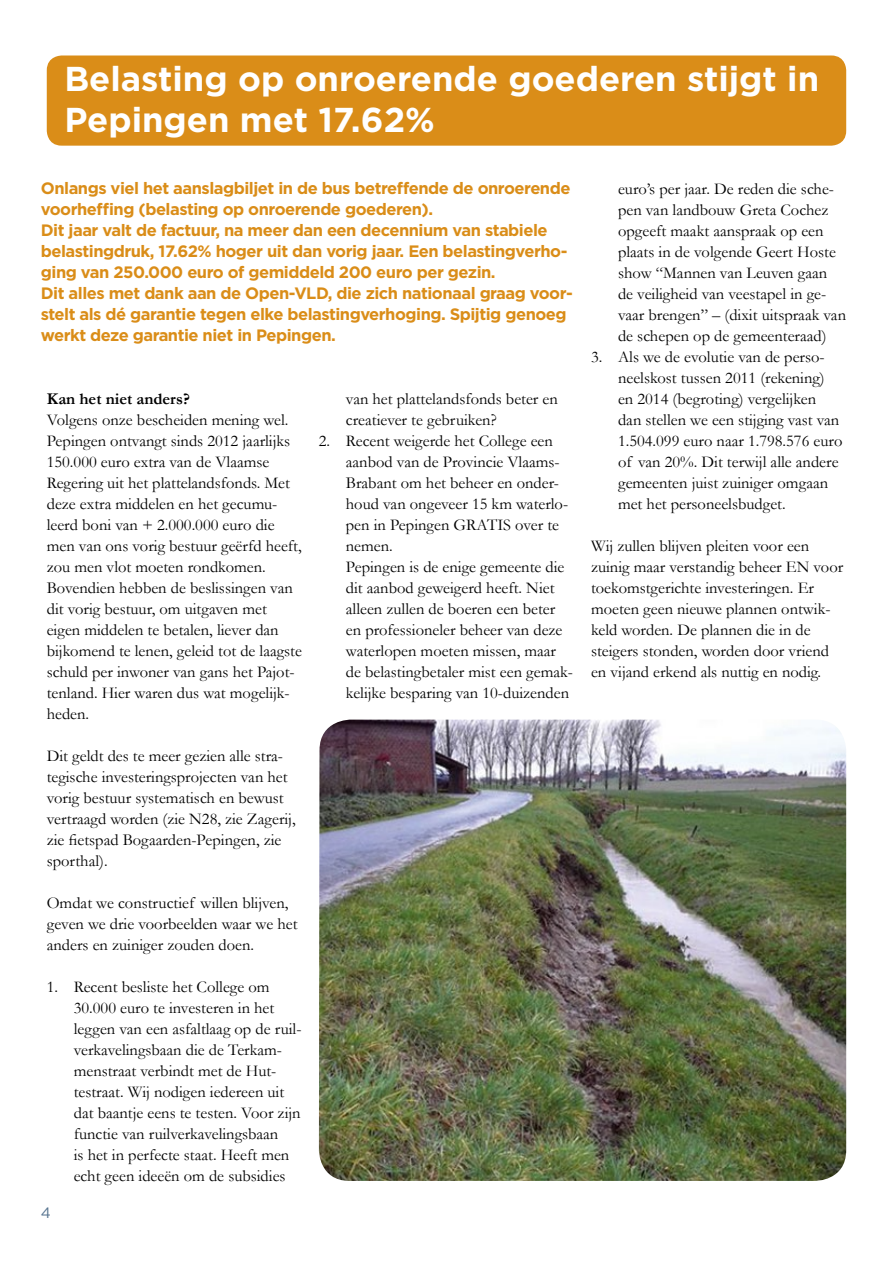
<style>
.page{position:relative;width:893px;height:1263px;background:#fff}
.page>*{position:absolute;margin:0;border:0;box-sizing:border-box;transform-origin:0 0}
.t1{font:700 34.5px/41.4px "Gotham";color:#fff}
.t2{font:16.5px/21px "Garamond";color:#000}
.t3{font:700 16.5px/21px "Gotham";letter-spacing:-.03em;color:#da8d18}
.t4{font:700 16.5px "Garamond";color:#000}
.t5{font:15px "Gotham";color:#577490}
</style>
<div class="page">
<div style="left:47px;top:55px;width:799px;height:91px;background:#da8d18;border-radius:15px"></div>
<img style="left:319px;top:720px;width:527px;height:461px">
<h1 class="t1" style="left:64px;top:58px;width:756px">Belasting op onroerende goederen stijgt in<br>Pepingen met 17.62%</h1>
<p class="t3" style="left:41px;top:178px;width:533px">Onlangs viel het aanslagbiljet in de bus betreffende de onroerende voorheffing (belasting op onroerende goederen).<br>Dit jaar valt de factuur, na meer dan een decennium van stabiele belastingdruk, 17.62% hoger uit dan vorig jaar. Een belastingverho&shy;ging van 250.000 euro of gemiddeld 200 euro per gezin.<br>Dit alles met dank aan de Open-VLD, die zich nationaal graag voor&shy;stelt als dé garantie tegen elke belastingverhoging. Spijtig genoeg werkt deze garantie niet in Pepingen.</p>
<p class="t4" style="left:47px;top:389px;width:145px">Kan het niet anders?</p>
<p class="t2" style="left:47px;top:409px;width:257px">Volgens onze bescheiden mening wel.<br>Pepingen ontvangt sinds 2012 jaarlijks 150.000 euro extra van de Vlaamse Regering uit het plattelandsfonds. Met deze extra middelen en het gecumu&shy;leerd boni van + 2.000.000 euro die men van ons vorig bestuur geërfd heeft, zou men vlot moeten rondkomen.<br>Bovendien hebben de beslissingen van dit vorig bestuur, om uitgaven met eigen middelen te betalen, liever dan bijkomend te lenen, geleid tot de laagste schuld per inwoner van gans het Pajot&shy;tenland. Hier waren dus wat mogelijk&shy;heden.</p>
<p class="t2" style="left:47px;top:745px;width:250px">Dit geldt des te meer gezien alle stra&shy;tegische investeringsprojecten van het vorig bestuur systematisch en bewust vertraagd worden (zie N28, zie Zagerij, zie fietspad Bogaarden-Pepingen, zie sporthal).</p>
<p class="t2" style="left:47px;top:892px;width:252px">Omdat we constructief willen blijven, geven we drie voorbeelden waar we het anders en zuiniger zouden doen.</p>
<p class="t2" style="left:74px;top:976px;width:229px;text-indent:-27px">1. Recent besliste het College om 30.000 euro te investeren in het leggen van een asfaltlaag op de ruil&shy;verkavelingsbaan die de Terkam&shy;menstraat verbindt met de Hut&shy;testraat. Wij nodigen iedereen uit dat baantje eens te testen. Voor zijn functie van ruilverkavelingsbaan<br>is het in perfecte staat. Heeft men echt geen ideeën om de subsidies</p>
<p class="t5" style="left:41px;top:1203px;width:12px">4</p>
<p class="t2" style="left:346px;top:388px;width:213px">van het plattelandsfonds beter en creatiever te gebruiken?</p>
<p class="t2" style="left:346px;top:430px;width:229px;text-indent:-27px">2. Recent weigerde het College een aanbod van de Provincie Vlaams-<br>Brabant om het beheer en onder&shy;houd van ongeveer 15 km waterlo&shy;pen in Pepingen GRATIS over te nemen.<br>Pepingen is de enige gemeente die dit aanbod geweigerd heeft. Niet alleen zullen de boeren een beter en professioneler beheer van deze waterlopen moeten missen, maar de belastingbetaler mist een gemak&shy;kelijke besparing van 10-duizenden</p>
<p class="t2" style="left:618px;top:178px;width:230px">euro’s per jaar. De reden die sche&shy;pen van landbouw Greta Cochez opgeeft maakt aanspraak op een plaats in de volgende Geert Hoste show “Mannen van Leuven gaan de veiligheid van veestapel in ge&shy;vaar brengen” – (dixit uitspraak van de schepen op de gemeenteraad)</p>
<p class="t2" style="left:618px;top:346px;width:226px;text-indent:-27px">3. Als we de evolutie van de perso&shy;neelskost tussen 2011 (rekening) en 2014 (begroting) vergelijken dan stellen we een stijging vast van 1.504.099 euro naar 1.798.576 euro of van 20%. Dit terwijl alle andere gemeenten juist zuiniger omgaan met het personeelsbudget.</p>
<p class="t2" style="left:591px;top:535px;width:254px">Wij zullen blijven pleiten voor een zuinig maar verstandig beheer EN voor toekomstgerichte investeringen. Er moeten geen nieuwe plannen ontwik&shy;keld worden. De plannen die in de steigers stonden, worden door vriend en vijand erkend als nuttig en nodig.</p>
</div>
